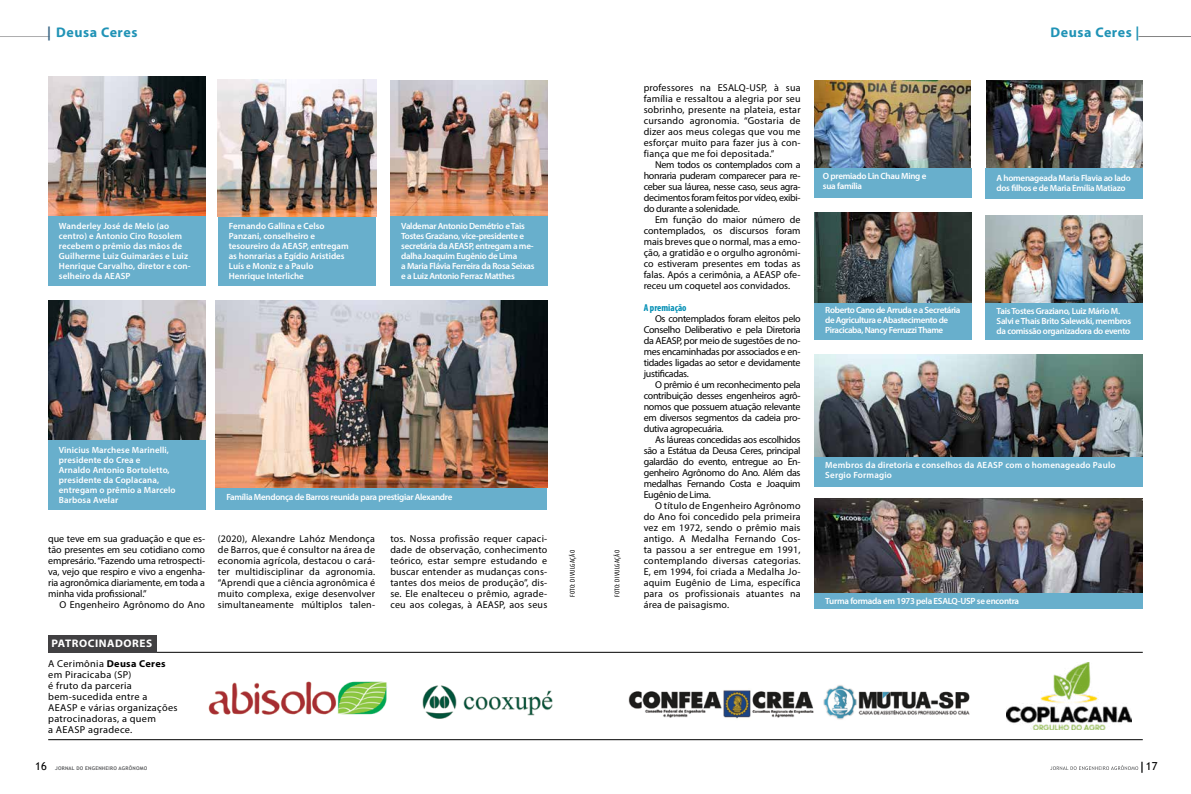
<style>
.page{position:relative;width:1191px;height:794px;background:#fff}
.page>*{position:absolute;margin:0;border:0;box-sizing:border-box;transform-origin:0 0}
.t1{font:700 14px "Myriad Pro";letter-spacing:.04em;color:#2093b6}
.t2{font:700 11px "Myriad Pro";letter-spacing:.05em;color:#fff}
.t3{font:11px "Trebuchet MS";color:#000}
.t4{font:10px/11px "Myriad Pro";letter-spacing:.015em;color:#000;text-align:justify}
.t5{font:700 condensed 10px "Myriad Pro";color:#008eb4}
.t6{font:600 9px/10px "Myriad Pro";letter-spacing:-.03em;color:#fff}
.t7{font:600 9px/10px "Myriad Pro";letter-spacing:.01em;color:#fff}
.t8{font:600 9px/10px "Myriad Pro";color:#fff}
.t9{font:600 9px/10px "Myriad Pro";letter-spacing:.02em;color:#fff}
.t10{font:condensed 7px "Myriad Pro";letter-spacing:.05em;color:#000}
.t11{font:700 5px "Trebuchet MS";letter-spacing:.04em;color:#58595b}
.s1{color:#396585}
.s2{font-weight:700}
.s3{font-weight:400;font-size:11px;color:#000}
</style>
<div class="page">
<svg style="left:1050px;top:761px;width:92px;height:11px"></svg>
<hr style="left:48px;top:652px;width:1094px;height:1px;background:#000">
<hr style="left:48px;top:739px;width:1094px;height:1px;background:#000">
<div style="left:48px;top:634px;width:109px;height:18px;background:#414042"></div>
<img style="left:422px;top:685px;width:131px;height:34px">
<img style="left:208px;top:681px;width:180px;height:34px">
<img style="left:628px;top:685px;width:342px;height:35px">
<img style="left:1006px;top:662px;width:125px;height:67px">
<div style="left:48px;top:216px;width:157px;height:70px;background:#68afcc"></div>
<div style="left:48px;top:440px;width:157px;height:69px;background:#68afcc"></div>
<div style="left:218px;top:216px;width:157px;height:70px;background:#68afcc"></div>
<div style="left:390px;top:216px;width:157px;height:70px;background:#68afcc"></div>
<img style="left:48px;top:76px;width:157px;height:140px">
<img style="left:48px;top:300px;width:157px;height:140px">
<img style="left:390px;top:80px;width:157px;height:136px">
<img style="left:218px;top:79px;width:158px;height:138px">
<hr style="left:1138px;top:36px;width:53px;height:1px;background:#000">
<hr style="left:0;top:36px;width:50px;height:1px;background:#58595b">
<img style="left:216px;top:300px;width:331px;height:188px">
<img style="left:986px;top:80px;width:156px;height:88px">
<img style="left:814px;top:212px;width:157px;height:91px">
<img style="left:815px;top:80px;width:156px;height:88px">
<img style="left:814px;top:355px;width:329px;height:102px">
<img style="left:986px;top:215px;width:156px;height:88px">
<img style="left:814px;top:498px;width:328px;height:95px">
<div style="left:985px;top:168px;width:158px;height:31px;background:#68afcc"></div>
<div style="left:814px;top:168px;width:158px;height:30px;background:#68afcc"></div>
<div style="left:985px;top:303px;width:158px;height:36px;background:#68afcc"></div>
<div style="left:215px;top:488px;width:332px;height:21px;background:#68afcc"></div>
<div style="left:814px;top:303px;width:157px;height:36px;background:#68afcc"></div>
<div style="left:814px;top:457px;width:329px;height:30px;background:#68afcc"></div>
<div style="left:814px;top:593px;width:329px;height:15px;background:#68afcc"></div>
<h1 class="t1" style="left:47px;top:23px;width:92px"><span class="s1">|</span> Deusa Ceres</h1>
<h1 class="t1" style="left:1050px;top:23px;width:91px">Deusa Ceres |</h1>
<p class="t7" style="left:59px;top:220px;width:133px">Wanderley José de Melo (ao centro) e Antonio Ciro Rosolem recebem o prêmio das mãos de<br>Guilherme Luiz Guimarães e Luiz<br>Henrique Carvalho, diretor e con&shy;selheiro da AEASP</p>
<p class="t8" style="left:229px;top:220px;width:122px">Fernando Gallina e Celso<br>Panzani, conselheiro e tesoureiro da AEASP, entregam as honrarias a Egídio Aristides<br>Luís e Moniz e a Paulo<br>Henrique Interliche</p>
<p class="t6" style="left:401px;top:220px;width:135px">Valdemar Antonio Demétrio e Tais Tostes Graziano, vice-presidente e secretária da AEASP, entregam a me&shy;dalha Joaquim Eugênio de Lima<br>a Maria Flávia Ferreira da Rosa Seixas e a Luiz Antonio Ferraz Matthes</p>
<p class="t7" style="left:59px;top:444px;width:118px">Vinicius Marchese Marinelli, presidente do Crea e<br>Arnaldo Antonio Bortoletto, presidente da Coplacana, entregam o prêmio a Marcelo<br>Barbosa Avelar</p>
<p class="t4" style="left:48px;top:533px;width:158px">que teve em sua graduação e que es&shy;tão presentes em seu cotidiano como empresário. “Fazendo uma retrospecti&shy;va, vejo que respiro e vivo a engenha&shy;ria agronômica diariamente, em toda a minha vida profissional.”</p>
<p class="t4" style="left:60px;top:599px;width:147px">O Engenheiro Agrônomo do Ano</p>
<p class="t2" style="left:51px;top:636px;width:102px">PATROCINADORES</p>
<p class="t4" style="left:48px;top:658px;width:131px;text-align:left">A Cerimônia <span class="s2">Deusa Ceres </span>em Piracicaba (SP)<br>é fruto da parceria bem-sucedida entre a<br>AEASP e várias organizações patrocinadoras, a quem<br>a AEASP agradece.</p>
<p class="t6" style="left:226px;top:492px;width:228px">Família Mendonça de Barros reunida para prestigiar Alexandre</p>
<p class="t4" style="left:218px;top:533px;width:159px">(2020), Alexandre Lahóz Mendonça de Barros, que é consultor na área de economia agrícola, destacou o cará&shy;ter multidisciplinar da agronomia. “Aprendi que a ciência agronômica é muito complexa, exige desenvolver simultaneamente múltiplos talen-</p>
<p class="t4" style="left:390px;top:533px;width:158px">tos. Nossa profissão requer capaci&shy;dade de observação, conhecimento teórico, estar sempre estudando e buscar entender as mudanças cons&shy;tantes dos meios de produção”, dis&shy;se. Ele enalteceu o prêmio, agrade&shy;ceu aos colegas, à AEASP, aos seus</p>
<p class="t10" style="left:568px;top:597px;width:49px;rotate:-90deg">FOTO: DIVULGAÇÃO</p>
<p class="t10" style="left:613px;top:597px;width:49px;rotate:-90deg">FOTO: DIVULGAÇÃO</p>
<p class="t4" style="left:643px;top:82px;width:158px">professores na ESALQ-USP, à sua família e ressaltou a alegria por seu sobrinho, presente na plateia, estar cursando agronomia. “Gostaria de dizer aos meus colegas que vou me esforçar muito para fazer jus à con&shy;fiança que me foi depositada.”</p>
<p class="t4" style="left:643px;top:159px;width:158px;text-indent:11px">Nem todos os contemplados com a honraria puderam comparecer para re&shy;ceber sua láurea, nesse caso, seus agra&shy;decimentos foram feitos por vídeo, exibi&shy;do durante a solenidade.</p>
<p class="t4" style="left:643px;top:214px;width:158px;text-indent:11px">Em função do maior número de contemplados, os discursos foram mais breves que o normal, mas a emo&shy;ção, a gratidão e o orgulho agronômi&shy;co estiveram presentes em todas as falas. Após a cerimônia, a AEASP ofe&shy;receu um coquetel aos convidados.</p>
<p class="t5" style="left:643px;top:301px;width:44px">A premiação</p>
<p class="t4" style="left:643px;top:313px;width:158px;text-indent:11px">Os contemplados foram eleitos pelo Conselho Deliberativo e pela Diretoria da AEASP, por meio de sugestões de no&shy;mes encaminhadas por associados e en&shy;tidades ligadas ao setor e devidamente justificadas.</p>
<p class="t4" style="left:643px;top:379px;width:158px;text-indent:11px">O prêmio é um reconhecimento pela contribuição desses engenheiros agrô&shy;nomos que possuem atuação relevante em diversos segmentos da cadeia pro&shy;dutiva agropecuária.</p>
<p class="t4" style="left:643px;top:434px;width:158px;text-indent:11px">As láureas concedidas aos escolhidos são a Estátua da Deusa Ceres, principal galardão do evento, entregue ao En&shy;genheiro Agrônomo do Ano. Além das medalhas Fernando Costa e Joaquim Eugênio de Lima.</p>
<p class="t4" style="left:643px;top:500px;width:158px;text-indent:11px">O título de Engenheiro Agrônomo do Ano foi concedido pela primeira vez em 1972, sendo o prêmio mais antigo. A Medalha Fernando Cos&shy;ta passou a ser entregue em 1991, contemplando diversas categorias.<br>E, em 1994, foi criada a Medalha Jo&shy;aquim Eugênio de Lima, específica para os profissionais atuantes na área de paisagismo.</p>
<p class="t6" style="left:823px;top:171px;width:105px">O premiado Lin Chau Ming e sua família</p>
<p class="t6" style="left:996px;top:172px;width:136px">A homenageada Maria Flavia ao lado dos filhos e de Maria Emília Matiazo</p>
<p class="t6" style="left:825px;top:305px;width:137px">Roberto Cano de Arruda e a Secretária de Agricultura e Abastecimento de<br>Piracicaba, Nancy Ferruzzi Thame</p>
<p class="t6" style="left:996px;top:305px;width:136px">Tais Tostes Graziano, Luiz Mário M.<br>Salvi e Thais Brito Salewski, membros da comissão organizadora do evento</p>
<p class="t9" style="left:825px;top:460px;width:292px">Membros da diretoria e conselhos da AEASP com o homenageado Paulo<br>Sergio Formagio</p>
<p class="t6" style="left:825px;top:596px;width:195px">Turma formada em 1973 pela ESALQ-USP se encontra</p>
<p class="t11" style="left:35px;top:765px;width:114px"><span class="s3">16</span> JORNAL DO ENGENHEIRO AGRÔNOMO</p>
<p class="t3" style="left:1145px;top:760px;width:13px">17</p>
</div>
